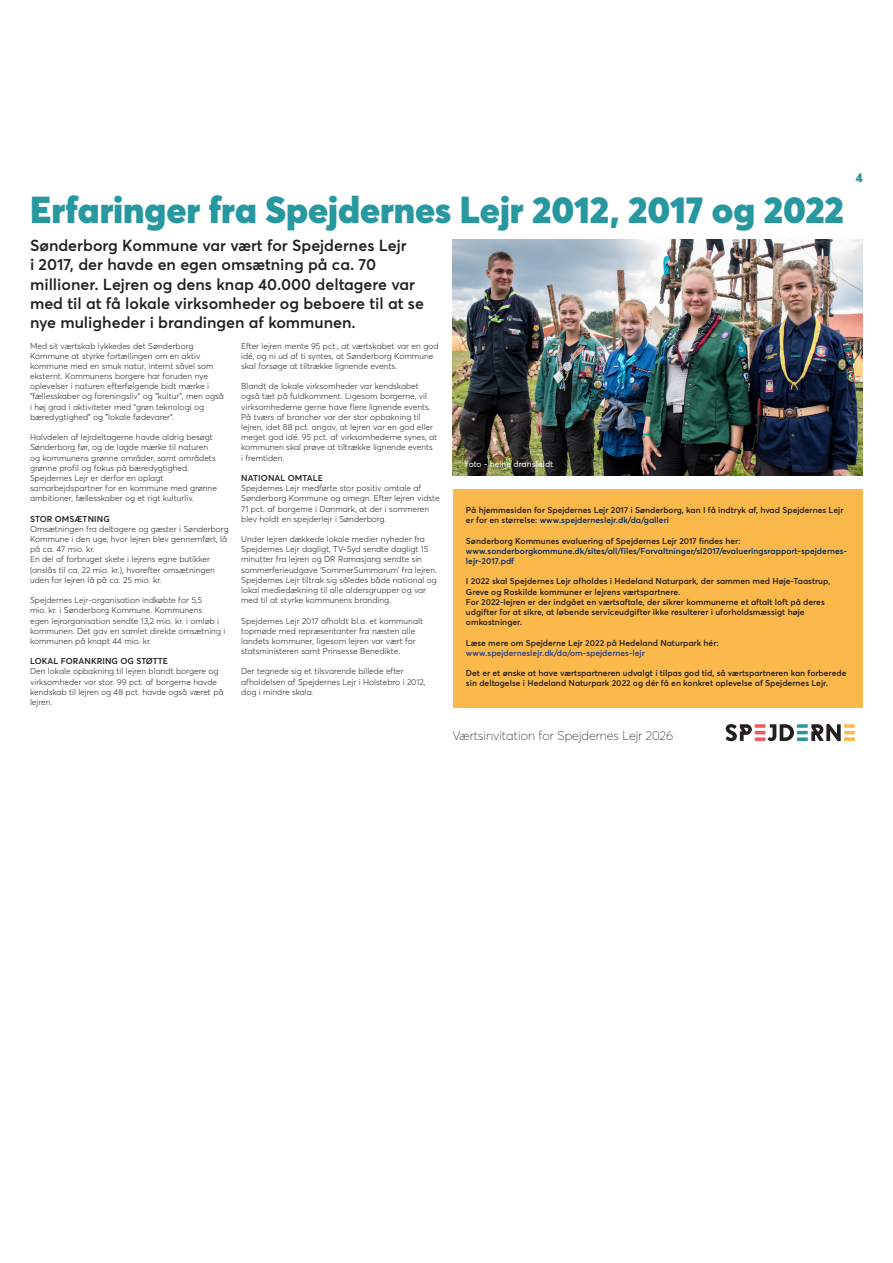
<style>
.page{position:relative;width:893px;height:1263px;background:#fff}
.page>*{position:absolute;margin:0;border:0;box-sizing:border-box;transform-origin:0 0}
.t1{font:900 37.05px "Averta";color:#2898a0}
.t2{font:600 15.9px/19px "Averta";color:#231f20}
.t3{font:100 12.75px "Averta";color:#231f20}
.t4{font:900 12.75px "Averta";color:#2898a0}
.t5{font:300 8.55px/10.2px "Averta";color:#231f20}
.t6{font:600 8.55px/10.2px "Averta";color:#231f20}
.t7{font:600 8.55px/10.2px "Averta";color:#002d66}
.t8{font:600 8.55px "Averta";color:#253f8e}
.t9{font:8.55px "Averta";color:#fff}
.s1{color:#002d66}
</style>
<div class="page">
<div style="left:453px;top:489px;width:409px;height:218px;background:#fcb94b"></div>
<img style="left:452px;top:239px;width:410px;height:236px">
<svg style="left:726px;top:724px;width:129px;height:17px"></svg>
<h1 class="t1" style="left:30px;top:185px;width:815px">Erfaringer fra Spejdernes Lejr 2012, 2017 og 2022</h1>
<p class="t2" style="left:30px;top:236px;width:395px">Sønderborg Kommune var vært for Spejdernes Lejr<br>i 2017, der havde en egen omsætning på ca. 70 millioner. Lejren og dens knap 40.000 deltagere var med til at få lokale virksomheder og beboere til at se nye muligheder i brandingen af kommunen.</p>
<p class="t5" style="left:30px;top:340px;width:195px">Med sit værtskab lykkedes det Sønderborg Kommune at styrke fortællingen om en aktiv kommune med en smuk natur, internt såvel som eksternt. Kommunens borgere har foruden nye oplevelser i naturen efterfølgende bidt mærke i ”fællesskaber og foreningsliv” og ”kultur”, men også i høj grad i aktiviteter med ”grøn teknologi og bæredygtighed” og ”lokale fødevarer”.</p>
<p class="t5" style="left:30px;top:432px;width:188px">Halvdelen af lejrdeltagerne havde aldrig besøgt Sønderborg før, og de lagde mærke til naturen og kommunens grønne områder, samt områdets grønne profil og fokus på bæredygtighed.<br>Spejdernes Lejr er derfor en oplagt samarbejdspartner for en kommune med grønne ambitioner, fællesskaber og et rigt kulturliv.</p>
<p class="t6" style="left:30px;top:513px;width:81px">STOR OMSÆTNING</p>
<p class="t5" style="left:30px;top:524px;width:200px">Omsætningen fra deltagere og gæster i Sønderborg Kommune i den uge, hvor lejren blev gennemført, lå på ca. 47 mio. kr.<br>En del af forbruget skete i lejrens egne butikker (anslås til ca. 22 mio. kr.), hvorefter omsætningen uden for lejren lå på ca. 25 mio. kr.</p>
<p class="t5" style="left:30px;top:595px;width:197px">Spejdernes Lejr-organisation indkøbte for 5,5<br>mio. kr. i Sønderborg Kommune. Kommunens<br>egen lejrorganisation sendte 13,2 mio. kr. i omløb i kommunen. Det gav en samlet direkte omsætning i kommunen på knapt 44 mio. kr.</p>
<p class="t6" style="left:30px;top:656px;width:139px">LOKAL FORANKRING OG STØTTE</p>
<p class="t5" style="left:30px;top:666px;width:195px">Den lokale opbakning til lejren blandt borgere og virksomheder var stor. 99 pct. af borgerne havde kendskab til lejren og 48 pct. havde også været på lejren.</p>
<p class="t5" style="left:241px;top:340px;width:199px">Efter lejren mente 95 pct., at værtskabet var en god idé, og ni ud af ti syntes, at Sønderborg Kommune skal forsøge at tiltrække lignende events.</p>
<p class="t5" style="left:241px;top:381px;width:198px">Blandt de lokale virksomheder var kendskabet også tæt på fuldkomment. Ligesom borgerne, vil virksomhederne gerne have flere lignende events.<br>På tværs af brancher var der stor opbakning til lejren, idet 88 pct. angav, at lejren var en god eller meget god idé. 95 pct. af virksomhederne synes, at kommunen skal prøve at tiltrække lignende events<br>i fremtiden.</p>
<p class="t6" style="left:241px;top:473px;width:83px">NATIONAL OMTALE</p>
<p class="t5" style="left:241px;top:483px;width:200px">Spejdernes Lejr medførte stor positiv omtale af Sønderborg Kommune og omegn. Efter lejren vidste 71 pct. af borgerne i Danmark, at der i sommeren blev holdt en spejderlejr i Sønderborg.</p>
<p class="t5" style="left:241px;top:534px;width:198px">Under lejren dækkede lokale medier nyheder fra Spejdernes Lejr dagligt, TV-Syd sendte dagligt 15 minutter fra lejren og DR Ramasjang sendte sin sommerferieudgave ’SommerSummarum’ fra lejren.<br>Spejdernes Lejr tiltrak sig således både national og lokal mediedækning til alle aldersgrupper og var med til at styrke kommunens branding.</p>
<p class="t5" style="left:241px;top:615px;width:183px">Spejdernes Lejr 2017 afholdt bl.a. et kommunalt topmøde med repræsentanter fra næsten alle landets kommuner, ligesom lejren var vært for statsministeren samt Prinsesse Benedikte.</p>
<p class="t5" style="left:241px;top:666px;width:186px">Der tegnede sig et tilsvarende billede efter afholdelsen af Spejdernes Lejr i Holstebro i 2012, dog i mindre skala.</p>
<p class="t9" style="left:466px;top:459px;width:89px">foto - heine dransfeldt</p>
<p class="t6" style="left:466px;top:505px;width:379px">På hjemmesiden for Spejdernes Lejr 2017 i Sønderborg, kan I få indtryk af, hvad Spejdernes Lejr er for en størrelse: <span class="s1">www.spejderneslejr.dk/da/galleri</span></p>
<p class="t6" style="left:466px;top:535px;width:276px">Sønderborg Kommunes evaluering af Spejdernes Lejr 2017 findes her:</p>
<p class="t7" style="left:466px;top:546px;width:383px">www.sonderborgkommune.dk/sites/all/files/Forvaltninger/sl2017/evalueringsrapport-spejdernes&shy;lejr-2017.pdf</p>
<p class="t6" style="left:466px;top:576px;width:366px">I 2022 skal Spejdernes Lejr afholdes i Hedeland Naturpark, der sammen med Høje-Taastrup, Greve og Roskilde kommuner er lejrens værtspartnere.<br>For 2022-lejren er der indgået en værtsaftale, der sikrer kommunerne et aftalt loft på deres udgifter for at sikre, at løbende serviceudgifter ikke resulterer i uforholdsmæssigt høje omkostninger.</p>
<p class="t6" style="left:466px;top:637px;width:254px">Læse mere om Spejderne Lejr 2022 på Hedeland Naturpark hér:</p>
<p class="t8" style="left:466px;top:647px;width:180px">www.spejderneslejr.dk/da/om-spejdernes-lejr</p>
<p class="t6" style="left:466px;top:668px;width:382px">Det er et ønske at have værtspartneren udvalgt i tilpas god tid, så værtspartneren kan forberede sin deltagelse i Hedeland Naturpark 2022 og dér få en konkret oplevelse af Spejdernes Lejr.</p>
<h3 class="t4" style="left:856px;top:169px;width:9px">4</h3>
<h3 class="t3" style="left:452px;top:728px;width:222px">Værtsinvitation for Spejdernes Lejr 2026</h3>
</div>
